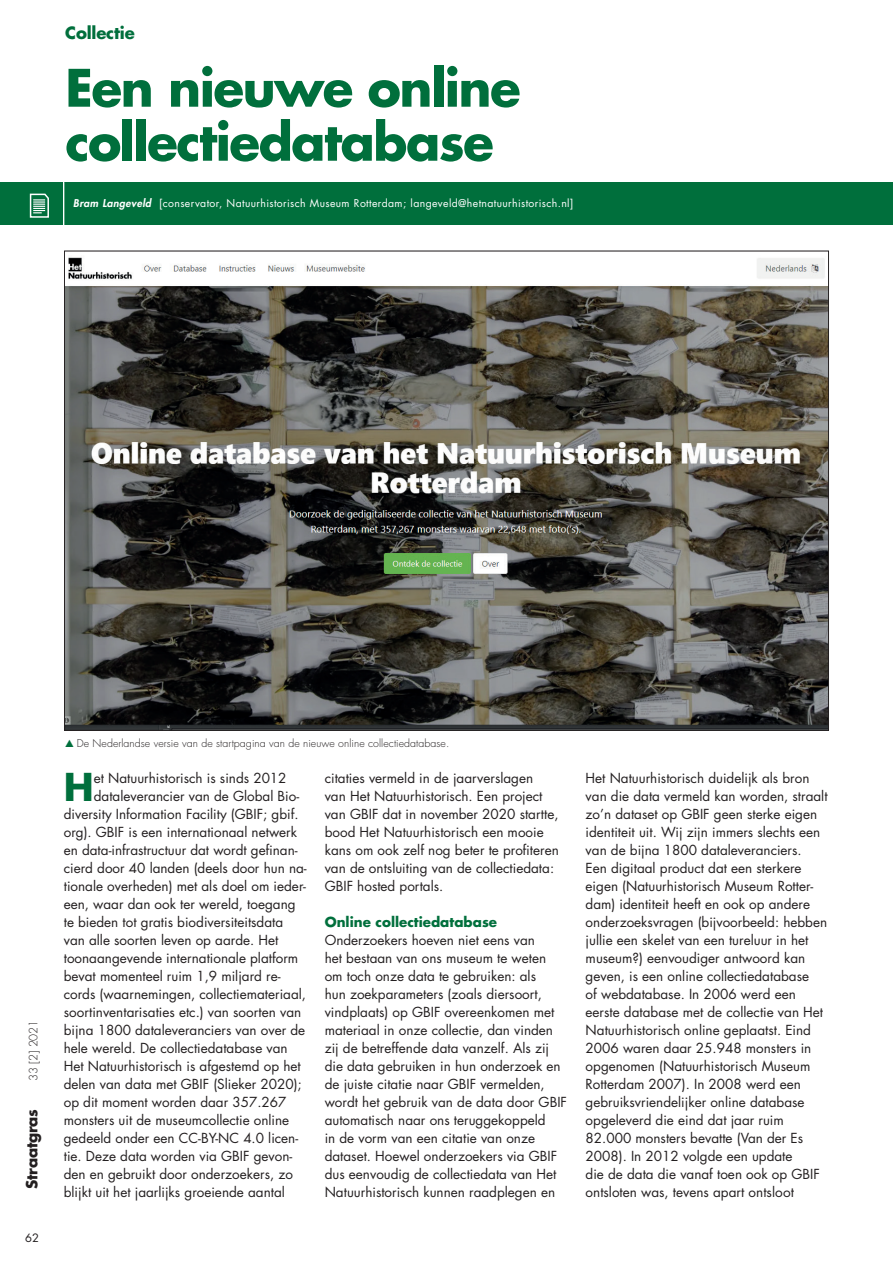
<style>
.page{position:relative;width:893px;height:1263px;background:#fff}
.page>*{position:absolute;margin:0;border:0;box-sizing:border-box;transform-origin:0 0}
.t1{font:700 50.25px/54px "Futura Std";letter-spacing:-.03em;color:#006f3c}
.t2{font:700 37.35px "Futura Std";color:#006f3c}
.t3{font:700 16.5px "Futura Std";letter-spacing:-.01em;color:#006f3c}
.t4{font:700 15px "Futura Std";letter-spacing:-.02em;color:#231f20}
.t5{font:13.5px/18px "Futura Std";color:#231f20}
.t6{font:700 13.5px "Futura Std";color:#006f3c}
.t7{font:300 11.25px "Futura Std";letter-spacing:-.02em;color:#231f20}
.t8{font:11.25px "Futura Std";color:#231f20}
.t9{font:10.5px "Futura Std";letter-spacing:.035em;color:#fff}
.t10{font:300 10.5px "Futura Std";letter-spacing:.005em;color:#231f20}
.s1{font-weight:800;font-style:italic}
.s2{font-family:"European Pi Three";font-weight:400;color:#006f3c}
</style>
<div class="page">
<div style="left:0;top:182px;width:893px;height:43px;background:#006f3c"></div>
<svg style="left:29px;top:193px;width:20px;height:25px"></svg>
<hr style="left:63px;top:182px;width:1px;height:51px;background:#fff">
<img style="left:66px;top:257px;width:761px;height:471px">
<p class="t3" style="left:65px;top:22px;width:71px">Collectie</p>
<h1 class="t1" style="left:65px;top:60px;width:457px">Een nieuwe online collectiedatabase</h1>
<p class="t9" style="left:73px;top:196px;width:502px"><span class="s1">Bram Langeveld</span> [conservator, Natuurhistorisch Museum Rotterdam; langeveld@hetnatuurhistorisch.nl]</p>
<p class="t7" style="left:27px;top:1080px;width:62px;rotate:-90deg">33 [2] 2021</p>
<p class="t4" style="left:22px;top:1188px;width:81px;rotate:-90deg">Straatgras</p>
<p class="t8" style="left:25px;top:1231px;width:16px">62</p>
<p class="t10" style="left:65px;top:737px;width:385px"><span class="s2">G</span> De Nederlandse versie van de startpagina van de nieuwe online collectiedatabase.</p>
<h2 class="t2" style="left:64px;top:762px;width:32px">H</h2>
<p class="t5" style="left:94px;top:769px;width:194px">et Natuurhistorisch is sinds 2012</p>
<p class="t5" style="left:94px;top:787px;width:207px">dataleverancier van de Global Bio-</p>
<p class="t5" style="left:64px;top:805px;width:236px">diversity Information Facility (GBIF; gbif.</p>
<p class="t5" style="left:64px;top:823px;width:235px">org). GBIF is een internationaal netwerk</p>
<p class="t5" style="left:64px;top:841px;width:235px">en data-infrastructuur dat wordt gefinan-</p>
<p class="t5" style="left:64px;top:859px;width:244px">cierd door 40 landen (deels door hun na-</p>
<p class="t5" style="left:64px;top:877px;width:244px">tionale overheden) met als doel om ieder-</p>
<p class="t5" style="left:64px;top:895px;width:233px">een, waar dan ook ter wereld, toegang</p>
<p class="t5" style="left:64px;top:913px;width:221px">te bieden tot gratis biodiversiteitsdata</p>
<p class="t5" style="left:64px;top:931px;width:216px">van alle soorten leven op aarde. Het</p>
<p class="t5" style="left:64px;top:949px;width:236px">toonaangevende internationale platform</p>
<p class="t5" style="left:64px;top:967px;width:218px">bevat momenteel ruim 1,9 miljard re-</p>
<p class="t5" style="left:64px;top:985px;width:244px">cords (waarnemingen, collectiemateriaal,</p>
<p class="t5" style="left:64px;top:1003px;width:239px">soortinventarisaties etc.) van soorten van</p>
<p class="t5" style="left:64px;top:1021px;width:243px">bijna 1800 dataleveranciers van over de</p>
<p class="t5" style="left:64px;top:1039px;width:225px">hele wereld. De collectiedatabase van</p>
<p class="t5" style="left:64px;top:1057px;width:238px">Het Natuurhistorisch is afgestemd op het</p>
<p class="t5" style="left:64px;top:1075px;width:239px">delen van data met GBIF (Slieker 2020);</p>
<p class="t5" style="left:64px;top:1093px;width:224px">op dit moment worden daar 357.267</p>
<p class="t5" style="left:64px;top:1111px;width:227px">monsters uit de museumcollectie online</p>
<p class="t5" style="left:64px;top:1129px;width:236px">gedeeld onder een CC-BY-NC 4.0 licen-</p>
<p class="t5" style="left:64px;top:1147px;width:230px">tie. Deze data worden via GBIF gevon-</p>
<p class="t5" style="left:64px;top:1165px;width:231px">den en gebruikt door onderzoekers, zo</p>
<p class="t5" style="left:64px;top:1183px;width:223px">blijkt uit het jaarlijks groeiende aantal</p>
<p class="t5" style="left:325px;top:769px;width:236px">citaties vermeld in de jaarverslagen<br>van Het Natuurhistorisch. Een project van GBIF dat in november 2020 startte, bood Het Natuurhistorisch een mooie kans om ook zelf nog beter te profiteren van de ontsluiting van de collectiedata:<br>GBIF hosted portals.</p>
<p class="t6" style="left:325px;top:913px;width:174px">Online collectiedatabase</p>
<p class="t5" style="left:325px;top:931px;width:244px">Onderzoekers hoeven niet eens van<br>het bestaan van ons museum te weten om toch onze data te gebruiken: als<br>hun zoekparameters (zoals diersoort, vindplaats) op GBIF overeenkomen met materiaal in onze collectie, dan vinden zij de betreffende data vanzelf. Als zij die data gebruiken in hun onderzoek en de juiste citatie naar GBIF vermelden, wordt het gebruik van de data door GBIF automatisch naar ons teruggekoppeld<br>in de vorm van een citatie van onze dataset. Hoewel onderzoekers via GBIF dus eenvoudig de collectiedata van Het Natuurhistorisch kunnen raadplegen en</p>
<p class="t5" style="left:586px;top:769px;width:243px">Het Natuurhistorisch duidelijk als bron van die data vermeld kan worden, straalt zo’n dataset op GBIF geen sterke eigen identiteit uit. Wij zijn immers slechts een van de bijna 1800 dataleveranciers.<br>Een digitaal product dat een sterkere eigen (Natuurhistorisch Museum Rotter&shy;dam) identiteit heeft en ook op andere onderzoeksvragen (bijvoorbeeld: hebben jullie een skelet van een tureluur in het museum?) eenvoudiger antwoord kan geven, is een online collectiedatabase<br>of webdatabase. In 2006 werd een eerste database met de collectie van Het Natuurhistorisch online geplaatst. Eind 2006 waren daar 25.948 monsters in opgenomen (Natuurhistorisch Museum Rotterdam 2007). In 2008 werd een gebruiksvriendelijker online database opgeleverd die eind dat jaar ruim 82.000 monsters bevatte (Van der Es 2008). In 2012 volgde een update<br>die de data die vanaf toen ook op GBIF ontsloten was, tevens apart ontsloot</p>
</div>
